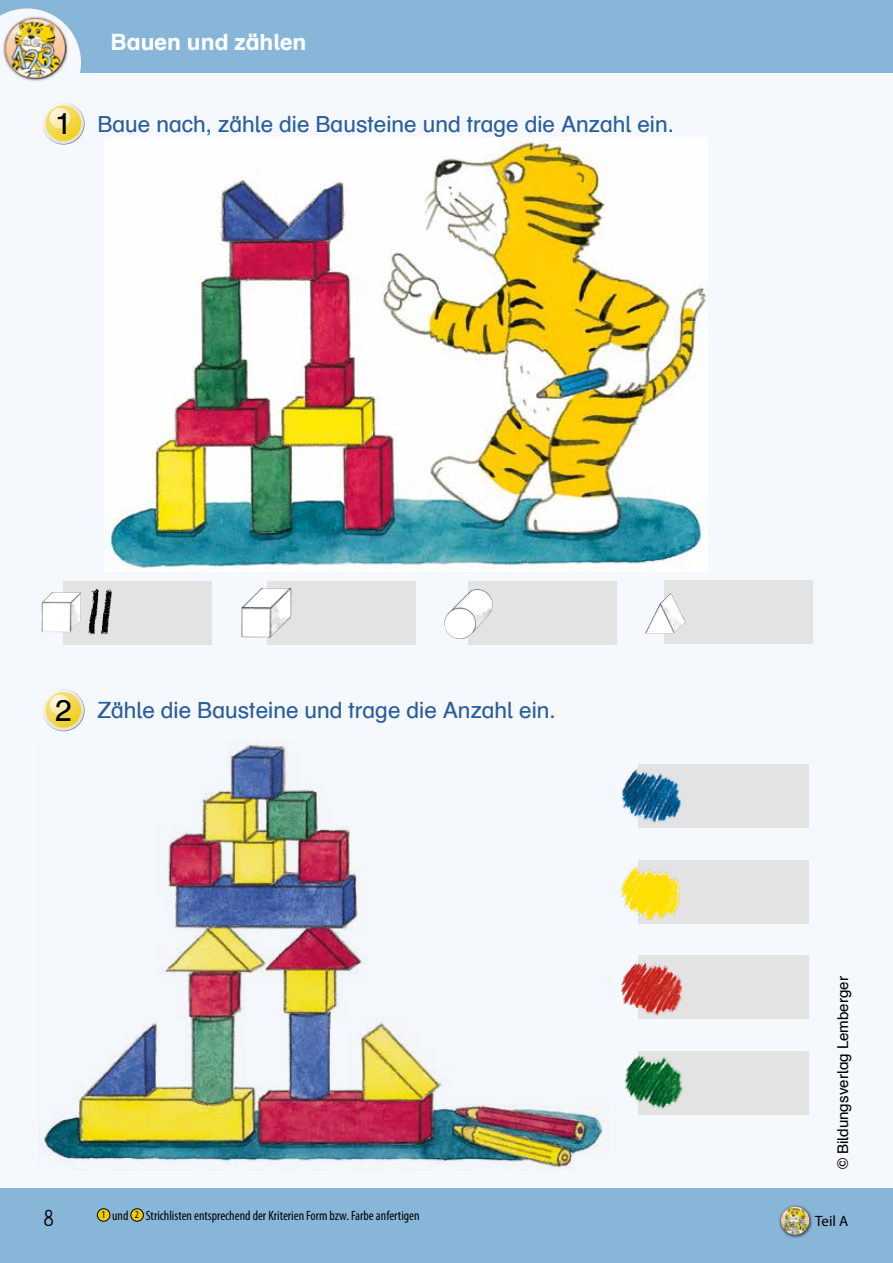
<style>
.page{position:relative;width:893px;height:1263px;background:#f5f8fc}
.page>*{position:absolute;margin:0;border:0;box-sizing:border-box;transform-origin:0 0}
.t1{font:22.5px "Schulbuch Nord OE Roman";color:#295e9c}
.t2{font:22.5px "Schulbuch Nord OE Bold";color:#fff}
.t3{font:22.5px "Schuschri 95 0";color:#000}
.t4{font:15px "Schulbuch Nord OE Roman";color:#000}
.t5{font:15px "Myriad Pro";color:#000}
.t6{font:condensed 13.5px "Myriad Pro";color:#000}
.s1{font-family:"Schulbuch Nord OE Normal";font-size:30px;color:#000}
.s2{font-size:10.5px}
</style>
<div class="page">
<div style="left:0;top:1188px;width:893px;height:75px;background:#87b6d9"></div>
<div style="left:0;top:0;width:893px;height:72px;background:#87b6d9"></div>
<svg style="left:0;top:9px;width:81px;height:101px"></svg>
<div style="left:3px;top:16px;width:67px;height:67px;background:#000;opacity:.75"></div>
<img style="left:5px;top:18px;width:62px;height:61px;border-radius:31px">
<div style="left:97px;top:1209px;width:13px;height:12px;background:#efcd00;border-radius:50%"></div>
<div style="left:97px;top:1208px;width:13px;height:13px;border:1px solid #000;border-radius:50%"></div>
<div style="left:131px;top:1209px;width:12px;height:12px;background:#efcd00;border-radius:50%"></div>
<div style="left:131px;top:1208px;width:13px;height:13px;border:1px solid #000;border-radius:50%"></div>
<div style="left:779px;top:1204px;width:34px;height:34px;background:#000;opacity:.75"></div>
<img style="left:781px;top:1206px;width:28px;height:29px;border-radius:14px">
<img style="left:38px;top:741px;width:570px;height:429px">
<img style="left:108px;top:138px;width:599px;height:431px">
<div style="left:468px;top:581px;width:149px;height:64px;background:#e3e3e3"></div>
<div style="left:267px;top:581px;width:149px;height:64px;background:#e3e3e3"></div>
<div style="left:664px;top:580px;width:149px;height:64px;background:#e3e3e3"></div>
<div style="left:63px;top:581px;width:149px;height:64px;background:#e3e3e3"></div>
<img style="left:444px;top:589px;width:49px;height:50px">
<img style="left:241px;top:587px;width:51px;height:51px">
<img style="left:645px;top:593px;width:41px;height:40px">
<img style="left:42px;top:592px;width:39px;height:40px">
<div style="left:638px;top:860px;width:170px;height:63px;background:#e3e3e3"></div>
<img style="left:621px;top:867px;width:59px;height:52px">
<div style="left:638px;top:764px;width:170px;height:64px;background:#e3e3e3"></div>
<img style="left:621px;top:769px;width:60px;height:54px">
<div style="left:638px;top:1051px;width:170px;height:64px;background:#e3e3e3"></div>
<div style="left:638px;top:955px;width:170px;height:64px;background:#e3e3e3"></div>
<img style="left:621px;top:962px;width:61px;height:54px">
<img style="left:89px;top:589px;width:23px;height:45px">
<img style="left:624px;top:1055px;width:58px;height:54px">
<svg style="left:43px;top:103px;width:42px;height:42px"></svg>
<svg style="left:43px;top:103px;width:41px;height:41px"></svg>
<svg style="left:45px;top:105px;width:36px;height:36px"></svg>
<svg style="left:50px;top:108px;width:20px;height:20px"></svg>
<svg style="left:43px;top:689px;width:42px;height:42px"></svg>
<svg style="left:43px;top:689px;width:41px;height:42px"></svg>
<svg style="left:45px;top:692px;width:36px;height:36px"></svg>
<svg style="left:50px;top:695px;width:20px;height:20px"></svg>
<p class="t2" style="left:111px;top:28px;width:197px">Bauen und zählen</p>
<p class="t1" style="left:55px;top:110px;width:620px"><span class="s1">1</span> Baue nach, zähle die Bausteine und trage die Anzahl ein.</p>
<p class="t1" style="left:55px;top:696px;width:502px"><span class="s1">2</span> Zähle die Bausteine und trage die Anzahl ein.</p>
<p class="t3" style="left:43px;top:1207px;width:14px">8</p>
<p class="t6" style="left:101px;top:1208px;width:320px"><span class="s2">1</span> und <span class="s2">2</span> Strichlisten entsprechend der Kriterien Form bzw. Farbe anfertigen</p>
<p class="t4" style="left:834px;top:1169px;width:195px;rotate:-90deg">© Bildungsverlag Lemberger</p>
<p class="t5" style="left:815px;top:1213px;width:35px">Teil A</p>
</div>
